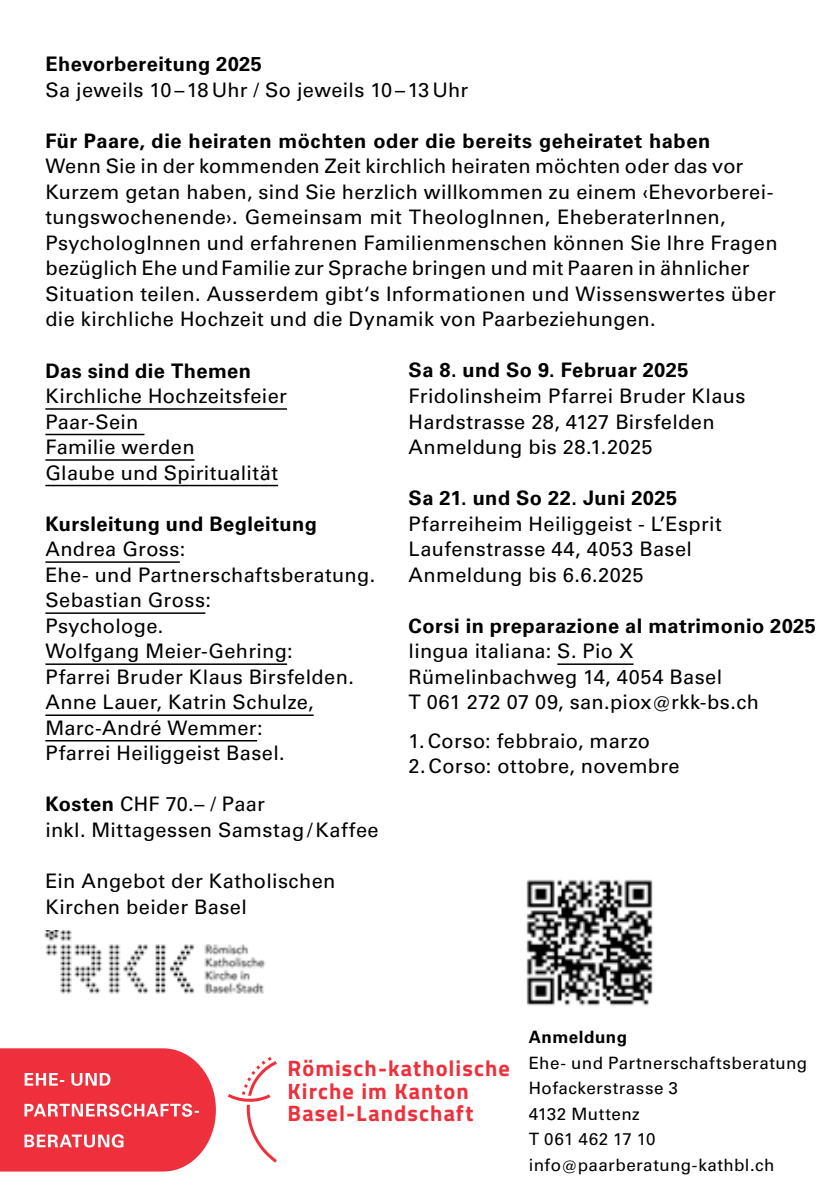
<style>
.page{position:relative;width:840px;height:1191px;background:#fff}
.page>*{position:absolute;margin:0;border:0;box-sizing:border-box;transform-origin:0 0}
.t1{font:700 22.2px "Titillium Web";letter-spacing:.05em;color:#ee303c}
.t2{font:20px/25.6px "Univers LT Std";letter-spacing:.02em;color:#000}
.t3{font:700 20px "Univers LT Std";letter-spacing:.025em;color:#000}
.t4{font:17px/25.6px "Univers LT Std";letter-spacing:.025em;color:#000}
.t5{font:700 17px "Univers LT Std";letter-spacing:.025em;color:#000}
.s1{font-weight:700}
</style>
<div class="page">
<hr style="left:45px;top:408px;width:242px;height:2px;background:#000">
<hr style="left:45px;top:434px;width:99px;height:1px;background:#000">
<hr style="left:45px;top:459px;width:149px;height:2px;background:#000">
<hr style="left:45px;top:485px;width:233px;height:1px;background:#000">
<hr style="left:45px;top:561px;width:135px;height:2px;background:#000">
<hr style="left:45px;top:612px;width:160px;height:2px;background:#000">
<hr style="left:45px;top:663px;width:242px;height:2px;background:#000">
<hr style="left:45px;top:714px;width:268px;height:2px;background:#000">
<hr style="left:45px;top:740px;width:212px;height:1px;background:#000">
<svg style="left:0;top:1048px;width:216px;height:123px;background:#ef4853"></svg>
<svg style="left:228px;top:1057px;width:49px;height:105px"></svg>
<hr style="left:557px;top:663px;width:76px;height:2px;background:#000">
<img style="left:44px;top:931px;width:222px;height:63px">
<img style="left:526px;top:879px;width:127px;height:127px">
<p class="t3" style="left:45px;top:52px;width:218px">Ehevorbereitung 2025</p>
<p class="t2" style="left:45px;top:77px;width:424px">Sa jeweils 10 –18Uhr / So jeweils 10 –13Uhr</p>
<p class="t3" style="left:45px;top:129px;width:666px">Für Paare, die heiraten möchten oder die bereits geheiratet haben</p>
<p class="t2" style="left:45px;top:153px;width:733px">Wenn Sie in der kommenden Zeit kirchlich heiraten möchten oder das vor Kurzem getan haben, sind Sie herzlich willkommen zu einem ‹Ehevorberei&shy;tungswochenende›. Gemeinsam mit TheologInnen, EheberaterInnen, PsychologInnen und erfahrenen Familienmenschen können Sie Ihre Fragen bezüglich Ehe und Familie zur Sprache bringen und mit Paaren in ähnlicher Situation teilen. Ausserdem gibt‘s Informationen und Wissenswertes über die kirchliche Hochzeit und die Dynamik von Paarbeziehungen.</p>
<p class="t3" style="left:45px;top:359px;width:207px">Das sind die Themen</p>
<p class="t2" style="left:45px;top:383px;width:243px">Kirchliche Hochzeitsfeier<br>Paar-Sein<br>Familie werden<br>Glaube und Spiritualität</p>
<p class="t3" style="left:45px;top:512px;width:273px">Kursleitung und Begleitung</p>
<p class="t2" style="left:45px;top:536px;width:331px">Andrea Gross:<br>Ehe- und Partnerschaftsberatung.<br>Sebastian Gross:<br>Psychologe.<br>Wolfgang Meier-Gehring:<br>Pfarrei Bruder Klaus Birsfelden.<br>Anne Lauer, Katrin Schulze,<br>Marc-André Wemmer:<br>Pfarrei Heiliggeist Basel.</p>
<p class="t2" style="left:45px;top:791px;width:334px"><span class="s1">Kosten</span> CHF 70.– / Paar<br>inkl. Mittagessen Samstag/Kaffee</p>
<p class="t2" style="left:45px;top:868px;width:291px">Ein Angebot der Katholischen<br>Kirchen beider Basel</p>
<p class="t3" style="left:408px;top:359px;width:281px">Sa 8. und So 9. Februar 2025</p>
<p class="t2" style="left:408px;top:383px;width:338px">Fridolinsheim Pfarrei Bruder Klaus<br>Hardstrasse 28, 4127 Birsfelden<br>Anmeldung bis 28.1.2025</p>
<p class="t3" style="left:408px;top:486px;width:270px">Sa 21. und So 22. Juni 2025</p>
<p class="t2" style="left:408px;top:511px;width:314px">Pfarreiheim Heiliggeist - L’Esprit<br>Laufenstrasse 44, 4053 Basel<br>Anmeldung bis 6.6.2025</p>
<p class="t3" style="left:408px;top:614px;width:408px">Corsi in preparazione al matrimonio 2025</p>
<p class="t2" style="left:408px;top:638px;width:352px">lingua italiana: S. Pio X<br>Rümelinbachweg 14, 4054 Basel<br>T 061 272 07 09, san.piox@rkk-bs.ch</p>
<p class="t2" style="left:408px;top:728px;width:272px">1.Corso: febbraio, marzo<br>2.Corso: ottobre, novembre</p>
<p class="t1" style="left:287px;top:1051px;width:223px">Römisch-katholische</p>
<p class="t1" style="left:287px;top:1073px;width:183px">Kirche im Kanton</p>
<p class="t1" style="left:287px;top:1096px;width:187px">Basel-Landschaft</p>
<p class="t5" style="left:528px;top:1027px;width:100px">Anmeldung</p>
<p class="t4" style="left:528px;top:1049px;width:280px">Ehe- und Partnerschaftsberatung<br>Hofackerstrasse 3<br>4132 Muttenz<br>T 061 462 17 10 info@paarberatung-kathbl.ch</p>
</div>
